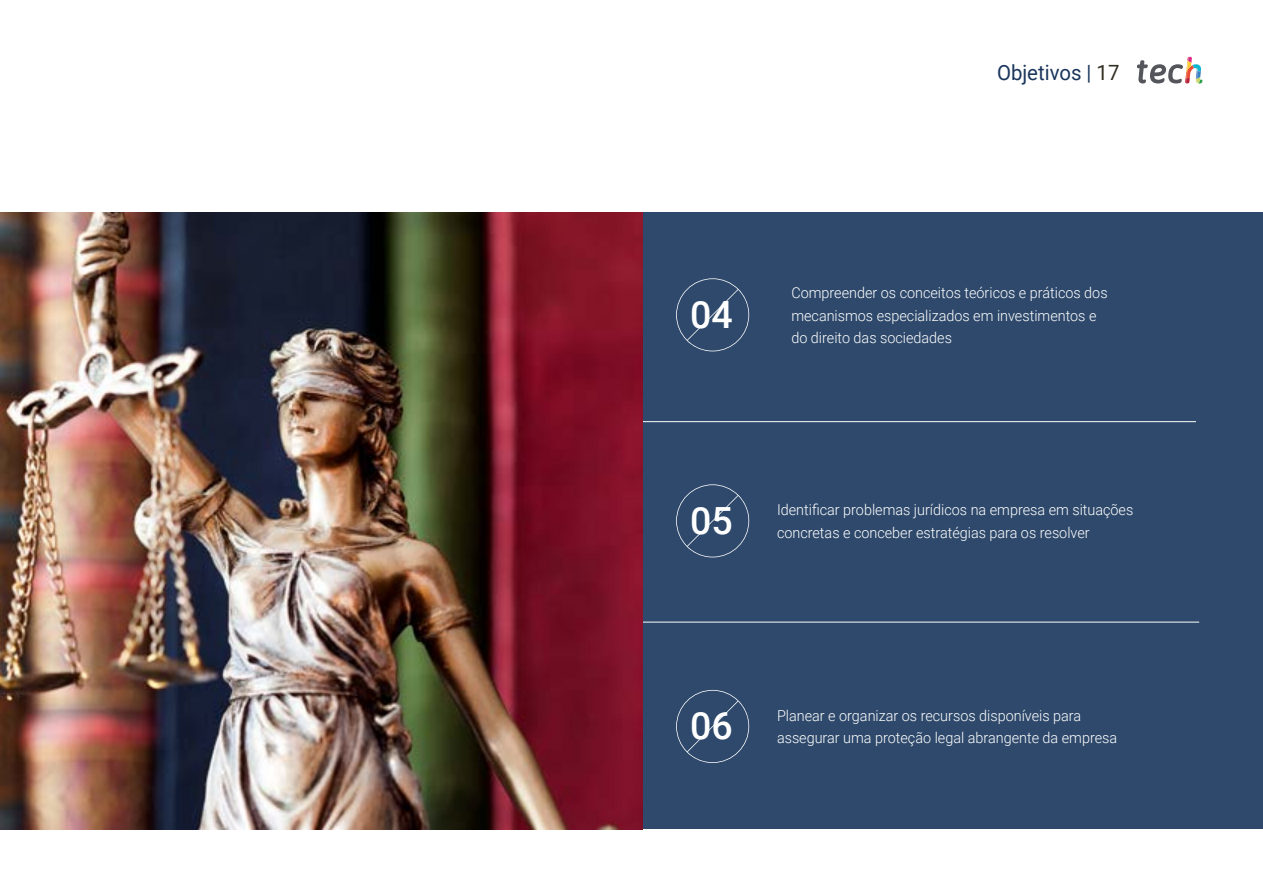
<style>
.page{position:relative;width:1263px;height:893px;background:#fff}
.page>*{position:absolute;margin:0;border:0;box-sizing:border-box;transform-origin:0 0}
.t1{font:500 37.5px "Roboto";color:#fff}
.t2{font:21px "Roboto";color:#1a355c}
.t3{font:300 15px/22.5px "Roboto";color:#fff;scale:.96 1}
.s1{color:#312e20}
</style>
<div class="page">
<div style="left:642px;top:213px;width:621px;height:616px;background:#2e496b"></div>
<svg style="left:1137px;top:57px;width:65px;height:27px"></svg>
<svg style="left:676px;top:278px;width:73px;height:73px"></svg>
<hr style="left:0;top:421px;width:1196px;height:1px;background:#fff">
<svg style="left:676px;top:484px;width:73px;height:73px"></svg>
<svg style="left:676px;top:690px;width:73px;height:73px"></svg>
<hr style="left:0;top:622px;width:1199px;height:1px;background:#fff">
<img style="left:0;top:213px;width:642px;height:616px">
<h2 class="t2" style="left:997px;top:57px;width:124px">Objetivos | <span class="s1">17</span></h2>
<h1 class="t1" style="left:690px;top:288px;width:44px">04</h1>
<p class="t3" style="left:791px;top:281px;width:331px">Compreender os conceitos teóricos e práticos dos mecanismos especializados em investimentos e do direito das sociedades</p>
<h1 class="t1" style="left:690px;top:494px;width:44px">05</h1>
<p class="t3" style="left:777px;top:498px;width:373px">Identificar problemas jurídicos na empresa em situações</p>
<p class="t3" style="left:777px;top:521px;width:327px">concretas e conceber estratégias para os resolver</p>
<h1 class="t1" style="left:690px;top:699px;width:44px">06</h1>
<p class="t3" style="left:777px;top:704px;width:318px">Planear e organizar os recursos disponíveis para</p>
<p class="t3" style="left:777px;top:726px;width:356px">assegurar uma proteção legal abrangente da empresa</p>
</div>
